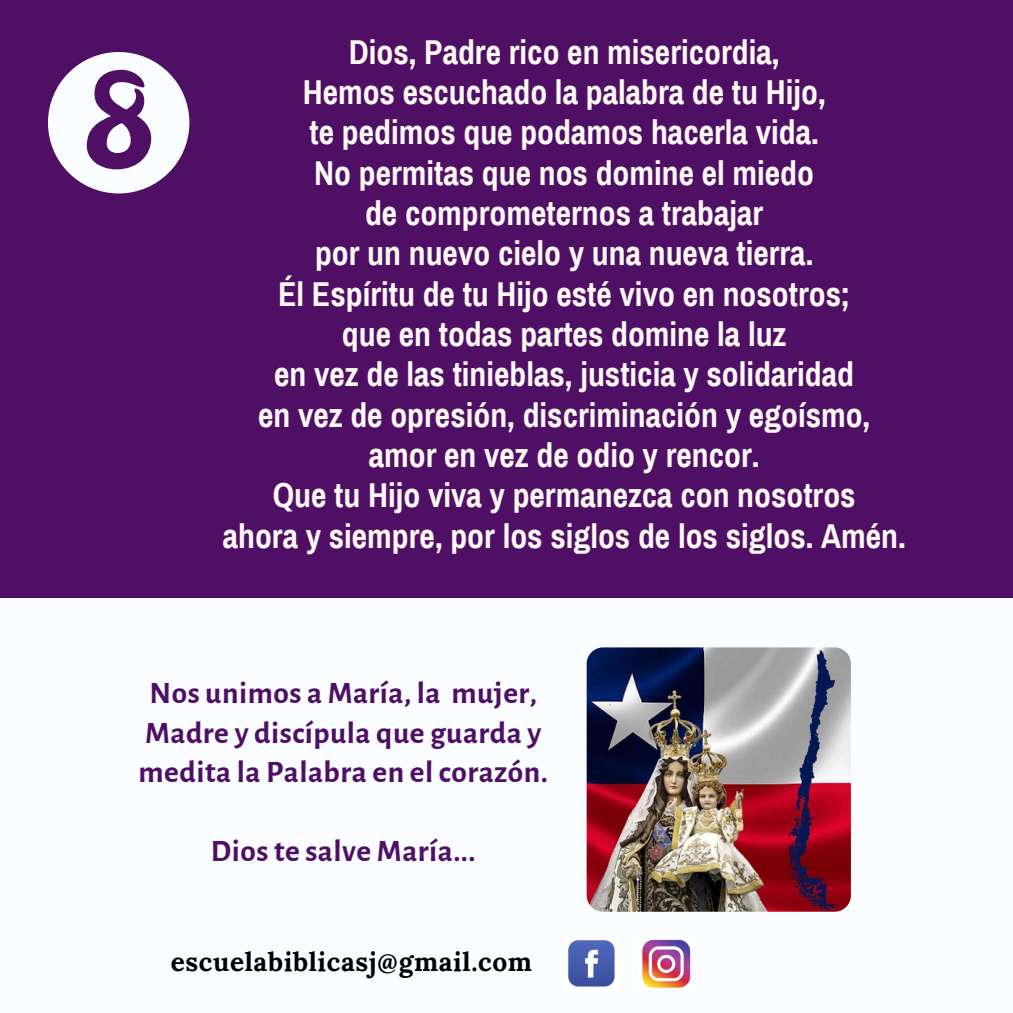
<style>
.page{position:relative;width:1013px;height:1013px;background:#fff}
.page>*{position:absolute;margin:0;border:0;box-sizing:border-box;transform-origin:0 0}
.t1{font:700 33.75px "Archivo Narrow";color:#fdf8f1}
.t2{font:700 31.25px/39.4px "Alegreya Sans";letter-spacing:.015em;color:#4f0f65;text-align:center}
.t3{font:700 26.25px "Lora";letter-spacing:.025em;color:#000}
</style>
<div class="page">
<div style="left:0;top:0;width:1012px;height:1012px;background:#4f0f65"></div>
<div style="left:0;top:598px;width:1012px;height:414px;background:#fafdff"></div>
<img style="left:642px;top:939px;width:49px;height:49px">
<img style="left:568px;top:940px;width:47px;height:47px">
<img style="left:586px;top:647px;width:264px;height:264px;border-radius:16px">
<svg style="left:48px;top:52px;width:141px;height:141px"></svg>
<p class="t1" style="left:349px;top:34px;width:432px">Dios, Padre rico en misericordia,</p>
<p class="t1" style="left:303px;top:74px;width:524px">Hemos escuchado la palabra de tu Hijo,</p>
<p class="t1" style="left:309px;top:115px;width:510px">te pedimos que podamos hacerla vida.</p>
<p class="t1" style="left:314px;top:155px;width:501px">No permitas que nos domine el miedo</p>
<p class="t1" style="left:365px;top:195px;width:400px">de comprometernos a trabajar</p>
<p class="t1" style="left:315px;top:235px;width:500px">por un nuevo cielo y una nueva tierra.</p>
<p class="t1" style="left:278px;top:276px;width:573px">Él Espíritu de tu Hijo esté vivo en nosotros;</p>
<p class="t1" style="left:342px;top:316px;width:446px">que en todas partes domine la luz</p>
<p class="t1" style="left:274px;top:356px;width:581px">en vez de las tinieblas, justicia y solidaridad</p>
<p class="t1" style="left:258px;top:397px;width:613px">en vez de opresión, discriminación y egoísmo,</p>
<p class="t1" style="left:369px;top:437px;width:392px">amor en vez de odio y rencor.</p>
<p class="t1" style="left:273px;top:477px;width:584px">Que tu Hijo viva y permanezca con nosotros</p>
<p class="t1" style="left:223px;top:518px;width:684px">ahora y siempre, por los siglos de los siglos. Amén.</p>
<p class="t2" style="left:139px;top:674px;width:411px">Nos unimos a María, la mujer,<br>Madre y discípula que guarda y medita la Palabra en el corazón.</p>
<p class="t2" style="left:211px;top:831px;width:266px">Dios te salve María...</p>
<p class="t3" style="left:171px;top:944px;width:363px">escuelabiblicasj@gmail.com</p>
</div>
